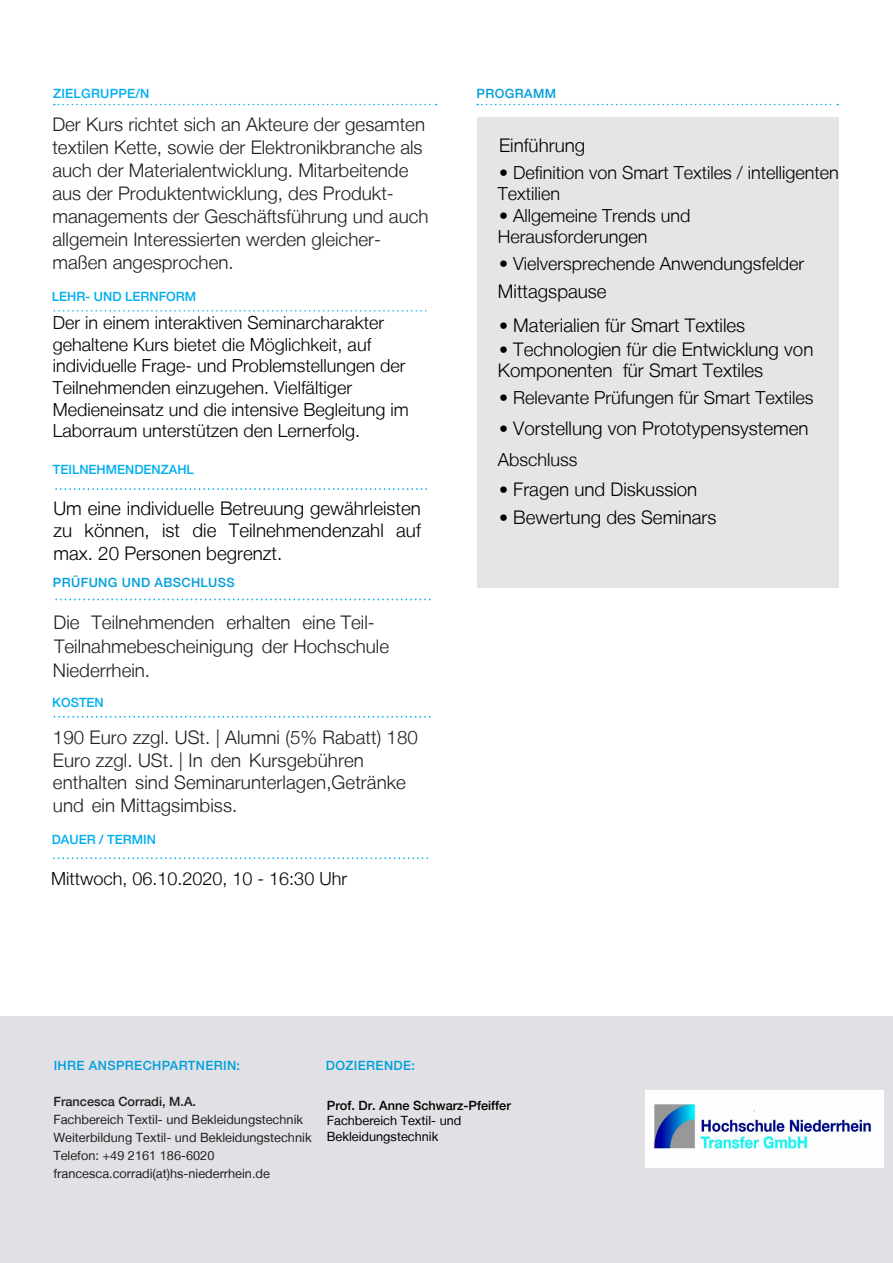
<style>
.page{position:relative;width:893px;height:1263px;background:#fff}
.page>*{position:absolute;margin:0;border:0;box-sizing:border-box;transform-origin:0 0}
.t1{font:300 18.75px/23px "Helvetica Neue LT";color:#231f20}
.t2{font:300 18.75px/22.5px "Helvetica Neue LT";color:#000}
.t3{font:300 18px/21.6px "Helvetica Neue LT";color:#000}
.HEADLINE_Cyan{font:12.75px/18px "Helvetica Neue LT";color:#231f20}
.HEADLINE_Cyan-2{font:500 12.75px "Helvetica Neue LT";letter-spacing:.03em;color:#009fda}
.HEADLINE_Cyan-3{font:500 12.75px "Helvetica Neue LT";color:#00aeef}
.t4{font:12.75px/15.3px "Helvetica Neue LT";color:#000}
.t5{font:500 12.75px "Helvetica Neue LT";color:#000}
.HEADLINE_Cyan-4{font:500 12.75px "Helvetica Neue LT";letter-spacing:.02em;color:#00aeef}
.s1{font-size:18px}
.s2{font-weight:500}
</style>
<div class="page">
<svg style="left:54px;top:104px;width:383px;height:1px"></svg>
<svg style="left:54px;top:310px;width:373px;height:2px"></svg>
<svg style="left:56px;top:599px;width:375px;height:1px"></svg>
<svg style="left:54px;top:716px;width:377px;height:2px"></svg>
<svg style="left:477px;top:104px;width:361px;height:1px"></svg>
<div style="left:0;top:1017px;width:893px;height:246px;background:#e1e1e5"></div>
<div style="left:478px;top:118px;width:361px;height:470px;background:#e4e5e7"></div>
<svg style="left:56px;top:488px;width:371px;height:2px"></svg>
<img style="left:646px;top:1090px;width:237px;height:77px">
<svg style="left:54px;top:857px;width:374px;height:2px"></svg>
<p class="HEADLINE_Cyan-4" style="left:53px;top:86px;width:98px">ZIELGRUPPE/N</p>
<p class="HEADLINE_Cyan-2" style="left:476px;top:86px;width:81px">PROGRAMM</p>
<p class="t1" style="left:52px;top:113px;width:378px">Der Kurs richtet sich an Akteure der gesamten textilen Kette, sowie der Elektronikbranche als auch der Materialentwicklung. Mitarbeitende aus der Produktentwicklung, des Produkt&shy;managements der Geschäftsführung und auch allgemein Interessierten werden gleicher&shy;maßen angesprochen.</p>
<p class="HEADLINE_Cyan-3" style="left:52px;top:289px;width:146px">LEHR- UND LERNFORM</p>
<p class="t3" style="left:53px;top:311px;width:358px">Der in einem interaktiven Seminarcharakter gehaltene Kurs bietet die Möglichkeit, auf individuelle Frage- und Problemstellungen der Teilnehmenden einzugehen. Vielfältiger Medieneinsatz und die intensive Begleitung im Laborraum unterstützen den Lernerfolg.</p>
<p class="HEADLINE_Cyan-3" style="left:53px;top:462px;width:142px">TEILNEHMENDENZAHL</p>
<p class="t2" style="left:53px;top:497px;width:369px;text-align:justify">Um eine individuelle Betreuung gewährleisten zu können, ist die Teilnehmendenzahl auf max. 20 Personen begrenzt.</p>
<p class="HEADLINE_Cyan-2" style="left:53px;top:575px;width:183px">PRÜFUNG UND ABSCHLUSS</p>
<p class="t1" style="left:53px;top:610px;width:338px;line-height:23.9px">Die Teilnehmenden erhalten eine Teil-<br>Teilnahmebescheinigung der Hochschule<br>Niederrhein.</p>
<p class="HEADLINE_Cyan-3" style="left:52px;top:694px;width:53px">KOSTEN</p>
<p class="t1" style="left:53px;top:726px;width:367px;line-height:22.5px">190 Euro zzgl. USt. | Alumni (5% Rabatt) 180<br>Euro zzgl. USt. | In den Kursgebühren enthalten sind Seminarunterlagen,Getränke und ein Mittagsimbiss.</p>
<p class="HEADLINE_Cyan-3" style="left:52px;top:832px;width:106px">DAUER / TERMIN</p>
<p class="t3" style="left:51px;top:867px;width:297px">Mittwoch, 06.10.2020, 10 - 16:30 Uhr</p>
<p class="t2" style="left:499px;top:133px;width:88px">Einführung</p>
<p class="t3" style="left:498px;top:161px;width:342px">• Definition von Smart Textiles / intelligenten<br>Textilien</p>
<p class="t3" style="left:498px;top:204px;width:194px">• Allgemeine Trends und<br>Herausforderungen</p>
<p class="t3" style="left:499px;top:253px;width:307px">• Vielversprechende Anwendungsfelder</p>
<p class="t2" style="left:498px;top:280px;width:110px">Mittagspause</p>
<p class="t2" style="left:499px;top:314px;width:248px"><span class="s1">•</span> Materialien für Smart Textiles</p>
<p class="t2" style="left:498px;top:339px;width:317px;line-height:20.7px"><span class="s1">•</span> Technologien für die Entwicklung von<br>Komponenten für Smart Textiles</p>
<p class="t3" style="left:499px;top:386px;width:316px">• Relevante Prüfungen für Smart Textiles</p>
<p class="t2" style="left:499px;top:417px;width:311px"><span class="s1">•</span> Vorstellung von Prototypensystemen</p>
<p class="t3" style="left:498px;top:449px;width:81px">Abschluss</p>
<p class="t2" style="left:499px;top:478px;width:200px"><span class="s1">•</span> Fragen und Diskussion</p>
<p class="t2" style="left:499px;top:506px;width:219px"><span class="s1">•</span> Bewertung des Seminars</p>
<p class="HEADLINE_Cyan-2" style="left:54px;top:1058px;width:188px">IHRE ANSPRECHPARTNERIN:</p>
<p class="HEADLINE_Cyan" style="left:53px;top:1092px;width:260px"><span class="s2">Francesca Corradi, M.A.<br></span>Fachbereich Textil- und Bekleidungstechnik Weiterbildung Textil- und Bekleidungstechnik Telefon: +49 2161 186-6020 francesca.corradi(at)hs-niederrhein.de</p>
<p class="HEADLINE_Cyan-2" style="left:326px;top:1058px;width:91px">DOZIERENDE:</p>
<p class="t5" style="left:327px;top:1098px;width:186px">Prof. Dr. Anne Schwarz-Pfeiffer</p>
<p class="t4" style="left:327px;top:1113px;width:136px">Fachbereich Textil- und<br>Bekleidungstechnik</p>
</div>
